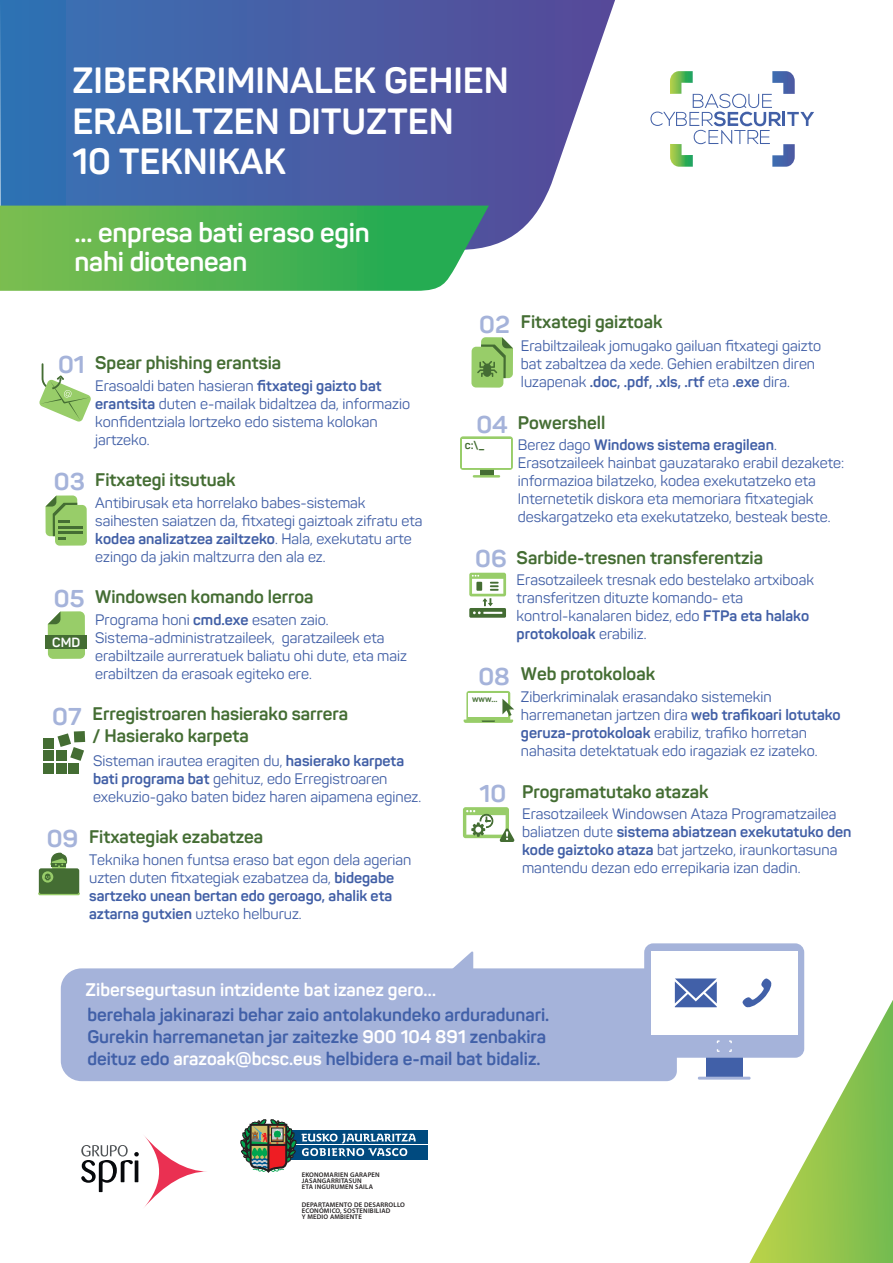
<style>
.page{position:relative;width:893px;height:1263px;background:#fff}
.page>*{position:absolute;margin:0;border:0;box-sizing:border-box;transform-origin:0 0}
.t1{font:700 36px/40.5px "Panton";color:#fff}
.t2{font:700 27px/28.5px "Panton";letter-spacing:-.005em;color:#fff}
.t3{font:700 18px/21.6px "Panton";color:#446d33}
.t4{font:700 18px/21.6px "Panton";color:#4160a8}
.t5{font:700 18px "Panton";color:#fff}
.t6{font:15px/18px "Panton";color:#415fa6}
.t7{font:700 13.2px "Panton";color:#fff}
.t8{font:700 11.55px "Panton";color:#446d33}
.t9{font:700 8.85px "Panton";color:#446d33}
.t10{font:600 6.75px/6px "Myriad Pro";letter-spacing:.025em;color:#231f20}
.s1{font-size:24px;color:#a5b3da}
.s2{font-weight:700}
.s3{color:#fff}
</style>
<div class="page">
<svg style="left:0;top:0;width:615px;height:246px;background:#556cad"></svg>
<svg style="left:650px;top:71px;width:164px;height:96px"></svg>
<div style="left:281px;top:1130px;width:147px;height:30px;background:#004a7f"></div>
<hr style="left:281px;top:1144px;width:147px;height:1px;background:#fff">
<svg style="left:240px;top:1119px;width:176px;height:54px"></svg>
<svg style="left:81px;top:1136px;width:126px;height:71px"></svg>
<svg style="left:0;top:206px;width:489px;height:85px;background:#54b458"></svg>
<svg style="left:453px;top:951px;width:21px;height:17px"></svg>
<div style="left:61px;top:968px;width:616px;height:113px;background:#a5b3da"></div>
<div style="left:706px;top:1056px;width:36px;height:22px;background:#4160a8"></div>
<hr style="left:698px;top:1077px;width:53px;height:2px;background:#a5b3da">
<div style="left:644px;top:943px;width:160px;height:115px;background:#a5b3da;border-radius:9px"></div>
<div style="left:651px;top:951px;width:146px;height:84px;background:#fff"></div>
<svg style="left:675px;top:978px;width:42px;height:29px"></svg>
<svg style="left:740px;top:976px;width:153px;height:287px"></svg>
<svg style="left:39px;top:363px;width:52px;height:59px"></svg>
<svg style="left:463px;top:807px;width:52px;height:35px"></svg>
<svg style="left:45px;top:495px;width:42px;height:51px;background:#98c376"></svg>
<div style="left:480px;top:461px;width:13px;height:15px;background:#446d33"></div>
<hr style="left:473px;top:475px;width:27px;height:3px;background:#98cd69">
<svg style="left:460px;top:436px;width:53px;height:34px"></svg>
<div style="left:462px;top:439px;width:48px;height:28px;background:#fff"></div>
<svg style="left:469px;top:573px;width:37px;height:45px"></svg>
<svg style="left:48px;top:611px;width:37px;height:48px"></svg>
<div style="left:46px;top:635px;width:41px;height:14px;background:#446d33"></div>
<div style="left:43px;top:763px;width:11px;height:11px;background:#446d33"></div>
<div style="left:56px;top:763px;width:11px;height:11px;background:#446d33"></div>
<div style="left:68px;top:763px;width:11px;height:11px;background:#446d33"></div>
<div style="left:43px;top:750px;width:11px;height:11px;background:#446d33"></div>
<div style="left:56px;top:750px;width:11px;height:11px;background:#446d33"></div>
<div style="left:43px;top:738px;width:11px;height:10px;background:#446d33"></div>
<svg style="left:58px;top:731px;width:27px;height:30px"></svg>
<svg style="left:464px;top:691px;width:50px;height:32px"></svg>
<svg style="left:38px;top:892px;width:42px;height:3px"></svg>
<div style="left:39px;top:868px;width:40px;height:26px;background:#446d33;border-radius:2px"></div>
<svg style="left:42px;top:871px;width:11px;height:11px"></svg>
<svg style="left:45px;top:853px;width:22px;height:27px"></svg>
<svg style="left:471px;top:337px;width:42px;height:51px;background:#99c476"></svg>
<h1 class="t1" style="left:72px;top:60px;width:438px">ZIBERKRIMINALEK GEHIEN<br>ERABILTZEN DITUZTEN<br>10 TEKNIKAK</h1>
<h2 class="t2" style="left:74px;top:218px;width:297px">... enpresa bati eraso egin nahi diotenean</h2>
<p class="t3" style="left:58px;top:352px;width:225px"><span class="s1">01</span> Spear phishing erantsia</p>
<p class="t6" style="left:95px;top:376px;width:316px">Erasoaldi baten hasieran <span class="s2">fitxategi gaizto bat erantsita</span> duten e-mailak bidaltzea da, informazio konfidentziala lortzeko edo sistema kolokan jartzeko.</p>
<p class="t3" style="left:54px;top:469px;width:183px"><span class="s1">03</span> Fitxategi itsutuak</p>
<p class="t6" style="left:95px;top:493px;width:329px">Antibirusak eta horrelako babes-sistemak saihesten saiatzen da, fitxategi gaiztoak zifratu eta <span class="s2">kodea analizatzea zailtzeko</span>. Hala, exekutatu arte ezingo da jakin maltzurra den ala ez.</p>
<p class="t3" style="left:54px;top:586px;width:261px"><span class="s1">05</span> Windowsen komando lerroa</p>
<p class="t6" style="left:95px;top:610px;width:313px">Programa honi <span class="s2">cmd.exe</span> esaten zaio.<br>Sistema-administratzaileek, garatzaileek eta erabiltzaile aurreratuek baliatu ohi dute, eta maiz erabiltzen da erasoak egiteko ere.</p>
<p class="t7" style="left:52px;top:634px;width:29px">CMD</p>
<p class="t3" style="left:93px;top:703px;width:257px;text-indent:-40px"><span class="s1">07</span> Erregistroaren hasierako sarrera / Hasierako karpeta</p>
<p class="t6" style="left:93px;top:751px;width:330px">Sisteman irautea eragiten du, <span class="s2">hasierako karpeta bati programa bat</span> gehituz, edo Erregistroaren exekuzio-gako baten bidez haren aipamena eginez.</p>
<p class="t3" style="left:47px;top:826px;width:218px"><span class="s1">09</span> Fitxategiak ezabatzea</p>
<p class="t6" style="left:89px;top:850px;width:324px">Teknika honen funtsa eraso bat egon dela agerian uzten duten fitxategiak ezabatzea da, <span class="s2">bidegabe sartzeko unean bertan edo geroago, ahalik eta aztarna gutxien</span> uzteko helburuz.</p>
<p class="t3" style="left:479px;top:311px;width:185px"><span class="s1">02</span> Fitxategi gaiztoak</p>
<p class="t6" style="left:521px;top:336px;width:302px">Erabiltzaileak jomugako gailuan fitxategi gaizto bat zabaltzea da xede. Gehien erabiltzen diren luzapenak <span class="s2">.doc, .pdf, .xls, .rtf</span> eta <span class="s2">.exe</span> dira.</p>
<p class="t3" style="left:476px;top:411px;width:131px"><span class="s1">04</span> Powershell</p>
<p class="t6" style="left:518px;top:436px;width:328px">Berez dago <span class="s2">Windows sistema eragilean</span>.<br>Erasotzaileek hainbat gauzatarako erabil dezakete: informazioa bilatzeko, kodea exekutatzeko eta Internetetik diskora eta memoriara fitxategiak deskargatzeko eta exekutatzeko, besteak beste.</p>
<p class="t8" style="left:465px;top:438px;width:21px">c:\_</p>
<p class="t3" style="left:475px;top:546px;width:289px"><span class="s1">06</span> Sarbide-tresnen transferentzia</p>
<p class="t6" style="left:517px;top:571px;width:299px">Erasotzaileek tresnak edo bestelako artxiboak transferitzen dituzte komando- eta kontrol-kanalaren bidez, edo <span class="s2">FTPa eta halako protokoloak</span> erabiliz.</p>
<p class="t3" style="left:478px;top:663px;width:178px"><span class="s1">08</span> Web protokoloak</p>
<p class="t6" style="left:521px;top:688px;width:321px">Ziberkriminalak erasandako sistemekin harremanetan jartzen dira <span class="s2">web trafikoari lotutako geruza-protokoloak</span> erabiliz, trafiko horretan nahasita detektatuak edo iragaziak ez izateko.</p>
<p class="t9" style="left:472px;top:693px;width:27px">www...</p>
<p class="t3" style="left:480px;top:780px;width:230px"><span class="s1">10</span> Programatutako atazak</p>
<p class="t6" style="left:522px;top:805px;width:331px">Erasotzaileek Windowsen Ataza Programatzailea baliatzen dute <span class="s2">sistema abiatzean exekutatuko den kode gaiztoko ataza</span> bat jartzeko, iraunkortasuna mantendu dezan edo errepikaria izan dadin.</p>
<p class="t5" style="left:86px;top:978px;width:352px">Zibersegurtasun intzidente bat izanez gero…</p>
<p class="t4" style="left:87px;top:1004px;width:463px">berehala jakinarazi behar zaio antolakundeko arduradunari.<br>Gurekin harremanetan jar zaitezke <span class="s3">900 104 891</span> zenbakira deituz edo <span class="s3">arazoak@bcsc.eus</span> helbidera e-mail bat bidaliz.</p>
<p class="t10" style="left:302px;top:1171px;width:80px">EKONOMARIEN GARAPEN<br>JASANGARRITASUN<br>ETA INGURUMEN SAILA</p>
<p class="t10" style="left:302px;top:1201px;width:105px">DEPARTAMENTO DE DESARROLLO<br>ECONÓMICO, SOSTENIBILIAD<br>Y MEDIO AMBIENTE</p>
</div>
